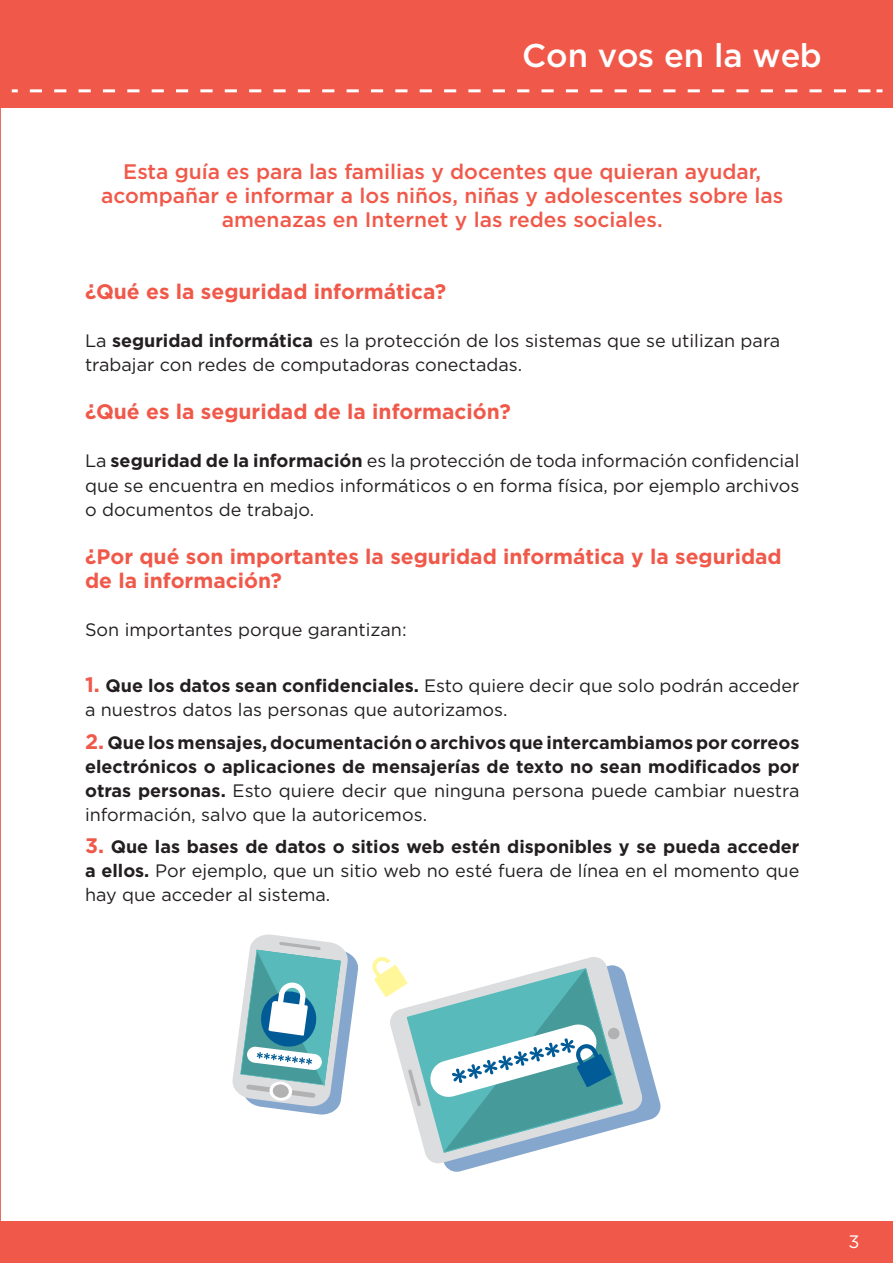
<style>
.page{position:relative;width:893px;height:1263px;background:#fff}
.page>*{position:absolute;margin:0;border:0;box-sizing:border-box;transform-origin:0 0}
.t1{font:500 32.85px "Gotham";color:#fff}
.t2{font:500 21px/24px "Gotham";color:#f0594a;text-align:center}
.t3{font:700 21px/24px "Gotham";color:#f0594a}
.t4{font:18px/24px "Gotham";color:#231f20}
.t5{font:700 18px/24px "Gotham";color:#231f20;text-align:justify}
.t6{font:18px "Gotham";color:#fff}
.s1{font-weight:700}
.s2{font-weight:700;font-size:21px;color:#f0594a}
.s3{font-size:21px;color:#f0594a}
.s4{font-weight:400}
</style>
<div class="page">
<div style="left:0;top:0;width:893px;height:108px;background:#f0594a"></div>
<div style="left:1px;top:1221px;width:892px;height:42px;background:#f0594a"></div>
<svg style="left:12px;top:89px;width:6px;height:3px"></svg>
<svg style="left:30px;top:89px;width:840px;height:3px"></svg>
<svg style="left:876px;top:89px;width:6px;height:3px"></svg>
<svg style="left:445px;top:1044px;width:216px;height:128px"></svg>
<svg style="left:425px;top:971px;width:219px;height:194px"></svg>
<svg style="left:232px;top:934px;width:127px;height:180px"></svg>
<svg style="left:372px;top:957px;width:251px;height:196px"></svg>
<h1 class="t1" style="left:522px;top:34px;width:301px">Con vos en la web</h1>
<p class="t2" style="left:101px;top:160px;width:684px">Esta guía es para las familias y docentes que quieran ayudar, acompañar e informar a los niños, niñas y adolescentes sobre las amenazas en Internet y las redes sociales.</p>
<p class="t3" style="left:85px;top:280px;width:363px">¿Qué es la seguridad informática?</p>
<p class="t4" style="left:85px;top:329px;width:697px">La <span class="s1">seguridad informática</span> es la protección de los sistemas que se utilizan para trabajar con redes de computadoras conectadas.</p>
<p class="t3" style="left:85px;top:400px;width:427px">¿Qué es la seguridad de la información?</p>
<p class="t4" style="left:85px;top:449px;width:716px;text-align:justify">La <span class="s1">seguridad de la información</span> es la protección de toda información confidencial que se encuentra en medios informáticos o en forma física, por ejemplo archivos o documentos de trabajo.</p>
<p class="t3" style="left:85px;top:544px;width:698px">¿Por qué son importantes la seguridad informática y la seguridad de la información?</p>
<p class="t4" style="left:85px;top:617px;width:323px">Son importantes porque garantizan:</p>
<p class="t4" style="left:85px;top:673px;width:716px"><span class="s2">1.</span> <span class="s1">Que los datos sean confidenciales.</span> Esto quiere decir que solo podrán acceder a nuestros datos las personas que autorizamos.</p>
<p class="t5" style="left:85px;top:730px;width:716px"><span class="s3">2.</span> Que los mensajes, documentación o archivos que intercambiamos por correos electrónicos o aplicaciones de mensajerías de texto no sean modificados por otras personas. <span class="s4">Esto quiere decir que ninguna persona puede cambiar nuestra información, salvo que la autoricemos.</span></p>
<p class="t4" style="left:85px;top:834px;width:716px;text-align:justify"><span class="s2">3.</span> <span class="s1">Que las bases de datos o sitios web estén disponibles y se pueda acceder a ellos.</span> Por ejemplo, que un sitio web no esté fuera de línea en el momento que hay que acceder al sistema.</p>
<p class="t6" style="left:848px;top:1230px;width:8px">1</p>
<p class="t6" style="left:848px;top:1230px;width:13px">3</p>
</div>
